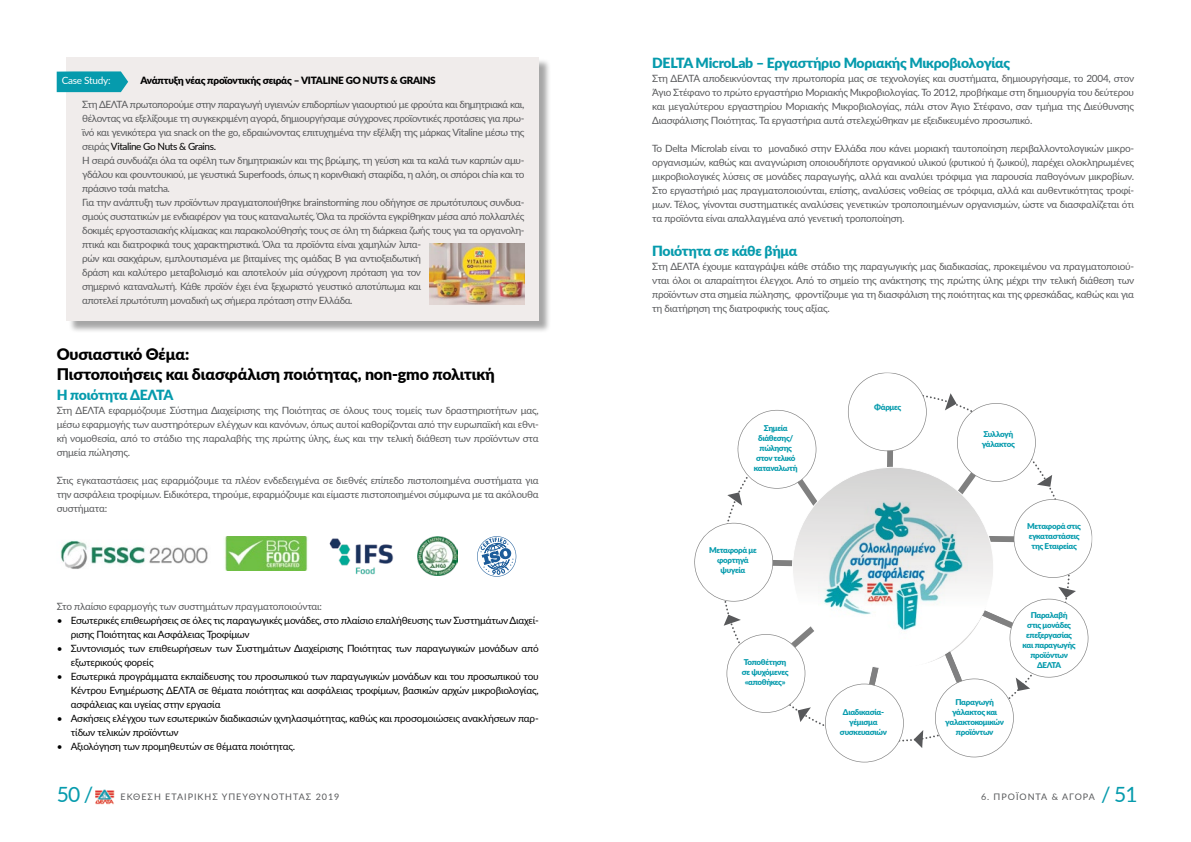
<style>
.page{position:relative;width:1191px;height:842px;background:#fff}
.page>*{position:absolute;margin:0;border:0;box-sizing:border-box;transform-origin:0 0}
.t1{font:21px "Lato";color:#069bad}
.t2{font:900 16px/20px "Lato";letter-spacing:-.01em;color:#000}
.t3{font:900 14px "Lato";letter-spacing:-.02em;color:#069bad}
.t4{font:10px/14px "Lato";letter-spacing:-.04em;color:#58595b;text-align:justify}
.t5{font:10px/14px "Lato";letter-spacing:-.025em;color:#000}
.t6{font:900 10px "Lato";letter-spacing:-.025em;color:#000}
.t7{font:10px "Lato";letter-spacing:-.025em;color:#fff}
.t8{font:9px "Lato";letter-spacing:.11em;color:#58595b}
.t9{font:900 8px/10px "Lato";letter-spacing:-.04em;color:#069bad;text-align:center}
.s1{color:#000}
</style>
<div class="page">
<img style="left:96px;top:789px;width:18px;height:15px">
<div style="left:68px;top:58px;width:483px;height:275px;background:#000;opacity:.35"></div>
<div style="left:67px;top:57px;width:472px;height:263px;background:#f0eceb"></div>
<svg style="left:57px;top:71px;width:71px;height:21px"></svg>
<img style="left:429px;top:243px;width:95px;height:62px">
<svg style="left:477px;top:536px;width:39px;height:41px"></svg>
<img style="left:418px;top:536px;width:39px;height:40px">
<img style="left:60px;top:540px;width:148px;height:29px">
<img style="left:224px;top:536px;width:84px;height:34px">
<img style="left:329px;top:538px;width:65px;height:37px">
<svg style="left:694px;top:372px;width:399px;height:391px"></svg>
<p class="t7" style="left:62px;top:73px;width:50px">Case Study:</p>
<p class="t6" style="left:140px;top:72px;width:297px">Ανάπτυξη νέας προϊοντικής σειράς – VITALINE GO NUTS &amp; GRAINS</p>
<p class="t4" style="left:82px;top:97px;width:444px;text-align:left">Στη ΔΕΛΤΑ πρωτοπορούμε στην παραγωγή υγιεινών επιδορπίων γιαουρτιού με φρούτα και δημητριακά και, θέλοντας να εξελίξουμε τη συγκεκριμένη αγορά, δημιουργήσαμε σύγχρονες προϊοντικές προτάσεις για πρω&shy;ϊνό και γενικότερα για snack on the go, εδραιώνοντας επιτυχημένα την εξέλιξη της μάρκας Vitaline μέσω της σειράς <span class="s1">Vitaline Go Nuts &amp; Grains.<br></span>Η σειρά συνδυάζει όλα τα οφέλη των δημητριακών και της βρώμης, τη γεύση και τα καλά των καρπών αμυ&shy;γδάλου και φουντουκιού, με γευστικά Superfoods, όπως η κορινθιακή σταφίδα, η αλόη, οι σπόροι chia και το πράσινο τσάι matcha.<br>Για την ανάπτυξη των προϊόντων πραγματοποιήθηκε brainstorming που οδήγησε σε πρωτότυπους συνδυα&shy;σμούς συστατικών με ενδιαφέρον για τους καταναλωτές. Όλα τα προϊόντα εγκρίθηκαν μέσα από πολλαπλές δοκιμές εργοστασιακής κλίμακας και παρακολούθησής τους σε όλη τη διάρκεια ζωής τους για τα οργανολη&shy;πτικά και διατροφικά τους χαρακτηριστικά. Όλα τα προϊόντα είναι χαμηλών λιπα-<br>ρών και σακχάρων, εμπλουτισμένα με βιταμίνες της ομάδας Β για αντιοξειδωτική<br>δράση και καλύτερο μεταβολισμό και αποτελούν μία σύγχρονη πρόταση για τον<br>σημερινό καταναλωτή. Κάθε προϊόν έχει ένα ξεχωριστό γευστικό αποτύπωμα και<br>αποτελεί πρωτότυπη μοναδική ως σήμερα πρόταση στην Ελλάδα.</p>
<h2 class="t2" style="left:57px;top:344px;width:440px">Ουσιαστικό Θέμα:<br>Πιστοποιήσεις και διασφάλιση ποιότητας, non-gmo πολιτική</h2>
<h3 class="t3" style="left:57px;top:384px;width:118px">Η ποιότητα ΔΕΛΤΑ</h3>
<p class="t4" style="left:57px;top:403px;width:483px">Στη ΔΕΛΤΑ εφαρμόζουμε Σύστημα Διαχείρισης της Ποιότητας σε όλους τους τομείς των δραστηριοτήτων μας, μέσω εφαρμογής των αυστηρότερων ελέγχων και κανόνων, όπως αυτοί καθορίζονται από την ευρωπαϊκή και εθνι&shy;κή νομοθεσία, από το στάδιο της παραλαβής της πρώτης ύλης, έως και την τελική διάθεση των προϊόντων στα σημεία πώλησης.</p>
<p class="t4" style="left:57px;top:473px;width:483px">Στις εγκαταστάσεις μας εφαρμόζουμε τα πλέον ενδεδειγμένα σε διεθνές επίπεδο πιστοποιημένα συστήματα για την ασφάλεια τροφίμων. Ειδικότερα, τηρούμε, εφαρμόζουμε και είμαστε πιστοποιημένοι σύμφωνα με τα ακόλουθα συστήματα:</p>
<p class="t4" style="left:57px;top:599px;width:267px">Στο πλαίσιο εφαρμογής των συστημάτων πραγματοποιούνται:</p>
<p class="t5" style="left:71px;top:613px;width:469px;text-indent:-14px">• Εσωτερικές επιθεωρήσεις σε όλες τις παραγωγικές μονάδες, στο πλαίσιο επαλήθευσης των Συστημάτων Διαχεί&shy;ρισης Ποιότητας και Ασφάλειας Τροφίμων</p>
<p class="t5" style="left:71px;top:641px;width:469px;text-indent:-14px">• Συντονισμός των επιθεωρήσεων των Συστημάτων Διαχείρισης Ποιότητας των παραγωγικών μονάδων από εξωτερικούς φορείς</p>
<p class="t5" style="left:71px;top:669px;width:469px;text-align:justify;text-indent:-14px">• Εσωτερικά προγράμματα εκπαίδευσης του προσωπικού των παραγωγικών μονάδων και του προσωπικού του Κέντρου Ενημέρωσης ΔΕΛΤΑ σε θέματα ποιότητας και ασφάλειας τροφίμων, βασικών αρχών μικροβιολογίας, ασφάλειας και υγείας στην εργασία</p>
<p class="t5" style="left:71px;top:711px;width:469px;text-indent:-14px">• Ασκήσεις ελέγχου των εσωτερικών διαδικασιών ιχνηλασιμότητας, καθώς και προσομοιώσεις ανακλήσεων παρ&shy;τίδων τελικών προϊόντων</p>
<p class="t5" style="left:57px;top:739px;width:240px">• Αξιολόγηση των προμηθευτών σε θέματα ποιότητας.</p>
<h3 class="t3" style="left:652px;top:52px;width:359px">DELTA MicroLab – Εργαστήριο Μοριακής Μικροβιολογίας</h3>
<p class="t4" style="left:652px;top:71px;width:483px">Στη ΔΕΛΤΑ αποδεικνύοντας την πρωτοπορία μας σε τεχνολογίες και συστήματα, δημιουργήσαμε, το 2004, στον Άγιο Στέφανο το πρώτο εργαστήριο Μοριακής Μικροβιολογίας. Το 2012, προβήκαμε στη δημιουργία του δεύτερου και μεγαλύτερου εργαστηρίου Μοριακής Μικροβιολογίας, πάλι στον Άγιο Στέφανο, σαν τμήμα της Διεύθυνσης Διασφάλισης Ποιότητας. Τα εργαστήρια αυτά στελεχώθηκαν με εξειδικευμένο προσωπικό.</p>
<p class="t4" style="left:652px;top:141px;width:483px">Το Delta Microlab είναι το μοναδικό στην Ελλάδα που κάνει μοριακή ταυτοποίηση περιβαλλοντολογικών μικρο&shy;οργανισμών, καθώς και αναγνώριση οποιουδήποτε οργανικού υλικού (φυτικού ή ζωικού), παρέχει ολοκληρωμένες μικροβιολογικές λύσεις σε μονάδες παραγωγής, αλλά και αναλύει τρόφιμα για παρουσία παθογόνων μικροβίων.<br>Στο εργαστήριό μας πραγματοποιούνται, επίσης, αναλύσεις νοθείας σε τρόφιμα, αλλά και αυθεντικότητας τροφί&shy;μων. Τέλος, γίνονται συστηματικές αναλύσεις γενετικών τροποποιημένων οργανισμών, ώστε να διασφαλίζεται ότι τα προϊόντα είναι απαλλαγμένα από γενετική τροποποίηση.</p>
<h3 class="t3" style="left:652px;top:240px;width:147px">Ποιότητα σε κάθε βήμα</h3>
<p class="t4" style="left:652px;top:259px;width:483px">Στη ΔΕΛΤΑ έχουμε καταγράψει κάθε στάδιο της παραγωγικής μας διαδικασίας, προκειμένου να πραγματοποιού&shy;νται όλοι οι απαραίτητοι έλεγχοι. Από το σημείο της ανάκτησης της πρώτης ύλης μέχρι την τελική διάθεση των προϊόντων στα σημεία πώλησης, φροντίζουμε για τη διασφάλιση της ποιότητας και της φρεσκάδας, καθώς και για τη διατήρηση της διατροφικής τους αξίας.</p>
<p class="t9" style="left:754px;top:423px;width:45px">Σημεία διάθεσης/ πώλησης στον τελικό καταναλωτή</p>
<p class="t9" style="left:709px;top:545px;width:49px">Μεταφορά με φορτηγά ψυγεία</p>
<p class="t9" style="left:742px;top:656px;width:48px">Τοποθέτηση σε ψυχόμενες «αποθήκες»</p>
<p class="t9" style="left:874px;top:402px;width:29px">Φάρμες</p>
<p class="t9" style="left:981px;top:429px;width:35px;text-align:left">Συλλογή γάλακτος</p>
<p class="t9" style="left:1027px;top:521px;width:55px">Μεταφορά στις εγκαταστάσεις της Εταιρείας</p>
<p class="t9" style="left:840px;top:706px;width:49px">Διαδικασία&shy;γέμισμα συσκευασιών</p>
<p class="t9" style="left:945px;top:696px;width:60px">Παραγωγή γάλακτος και γαλακτοκομικών προϊόντων</p>
<p class="t9" style="left:1022px;top:610px;width:55px">Παραλαβή στις μονάδες επεξεργασίας και παραγωγής προϊόντων<br>ΔΕΛΤΑ</p>
<h1 class="t1" style="left:57px;top:779px;width:38px">50 /</h1>
<p class="t8" style="left:120px;top:790px;width:220px">ΕΚΘΕΣΗ ΕΤΑΙΡΙΚΗΣ YΠΕΥΘΥΝΟΤΗΤΑΣ 2019</p>
<p class="t8" style="left:981px;top:790px;width:115px">6. ΠΡΟΪΌΝΤΑ &amp; ΑΓΟΡΆ</p>
<h1 class="t1" style="left:1101px;top:779px;width:38px">/ 51</h1>
</div>
